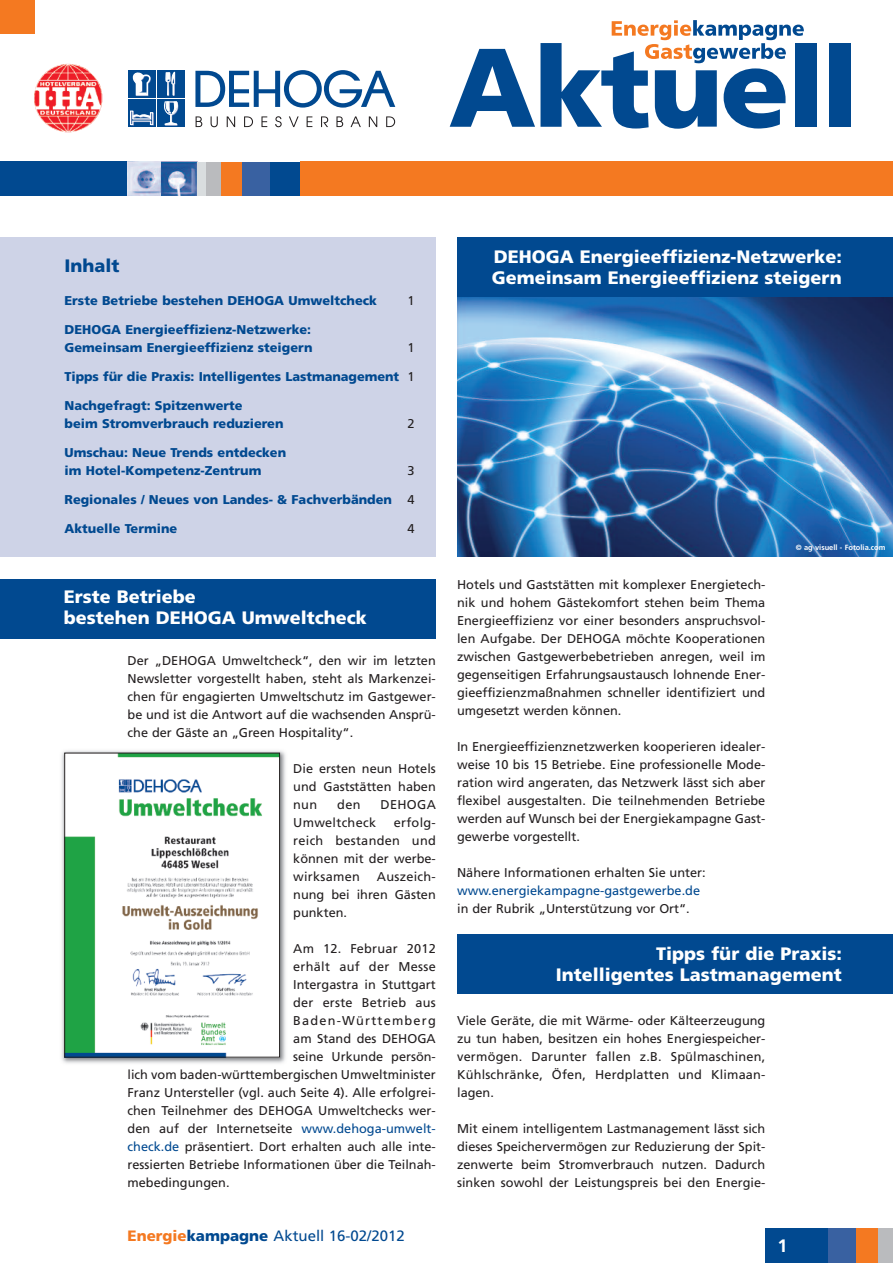
<style>
.page{position:relative;width:893px;height:1263px;background:#fff}
.page>*{position:absolute;margin:0;border:0;box-sizing:border-box;transform-origin:0 0}
.t1{font:900 18px/21px "Frutiger";color:#fff}
.t2{font:900 18px "Frutiger";color:#014990}
.t3{font:700 18px "Frutiger";color:#fff}
.t4{font:15px "Frutiger";color:#014990}
.t5{font:12.75px/18px "Frutiger";color:#231f20;text-align:justify}
.t6{font:900 12.75px/18px "Frutiger";color:#014990}
.t7{font:12.75px "Frutiger";letter-spacing:.02em;color:#231f20}
.t8{font:12.75px "Frutiger";color:#014990}
.t9{font:12.75px "Frutiger";letter-spacing:.095em;color:#231f20}
.t10{font:700 7.5px "Frutiger";color:#fff}
.s1{font-weight:400;color:#231f20}
.s2{color:#014990}
.s3{font-weight:900;color:#f47921}
.s4{font-weight:900}
</style>
<div class="page">
<img style="left:457px;top:297px;width:436px;height:260px">
<div style="left:0;top:162px;width:140px;height:34px;background:#014990"></div>
<div style="left:0;top:237px;width:330px;height:320px;background:#ced3e7"></div>
<div style="left:797px;top:1229px;width:96px;height:34px;background:#014990"></div>
<hr style="left:892px;top:1229px;width:1px;height:34px;background:#d9dddf">
<div style="left:878px;top:1229px;width:14px;height:34px;background:#babbbe"></div>
<div style="left:856px;top:1229px;width:22px;height:34px;background:#f47921"></div>
<div style="left:829px;top:1229px;width:27px;height:34px;background:#3961a1"></div>
<div style="left:765px;top:1229px;width:34px;height:34px;background:#014990"></div>
<svg style="left:450px;top:20px;width:354px;height:109px"></svg>
<div style="left:796px;top:43px;width:21px;height:84px;background:#014990"></div>
<div style="left:829px;top:43px;width:21px;height:84px;background:#014990"></div>
<div style="left:128px;top:71px;width:27px;height:27px;background:#014990"></div>
<div style="left:157px;top:71px;width:28px;height:27px;background:#014990"></div>
<div style="left:128px;top:100px;width:27px;height:27px;background:#014990"></div>
<svg style="left:130px;top:110px;width:24px;height:16px"></svg>
<div style="left:157px;top:100px;width:28px;height:27px;background:#014990"></div>
<svg style="left:164px;top:102px;width:15px;height:23px"></svg>
<svg style="left:131px;top:70px;width:21px;height:26px"></svg>
<svg style="left:165px;top:72px;width:11px;height:24px"></svg>
<svg style="left:195px;top:70px;width:200px;height:38px"></svg>
<svg style="left:196px;top:116px;width:6px;height:11px"></svg>
<svg style="left:211px;top:116px;width:7px;height:11px"></svg>
<svg style="left:227px;top:116px;width:8px;height:11px"></svg>
<svg style="left:244px;top:116px;width:9px;height:11px"></svg>
<svg style="left:261px;top:116px;width:6px;height:11px"></svg>
<svg style="left:275px;top:116px;width:7px;height:11px"></svg>
<svg style="left:289px;top:116px;width:10px;height:11px"></svg>
<svg style="left:307px;top:116px;width:5px;height:11px"></svg>
<svg style="left:321px;top:116px;width:7px;height:11px"></svg>
<svg style="left:336px;top:116px;width:7px;height:11px"></svg>
<svg style="left:350px;top:116px;width:11px;height:11px"></svg>
<svg style="left:369px;top:116px;width:8px;height:11px"></svg>
<svg style="left:386px;top:116px;width:9px;height:11px"></svg>
<img style="left:34px;top:64px;width:68px;height:68px">
<img style="left:128px;top:162px;width:34px;height:34px">
<img style="left:162px;top:162px;width:35px;height:34px">
<div style="left:202px;top:162px;width:99px;height:34px;background:#014990"></div>
<div style="left:197px;top:162px;width:10px;height:34px;background:#d9dddf"></div>
<div style="left:206px;top:162px;width:15px;height:34px;background:#babbbe"></div>
<div style="left:221px;top:162px;width:22px;height:34px;background:#f47921"></div>
<div style="left:242px;top:162px;width:28px;height:34px;background:#3961a1"></div>
<div style="left:0;top:0;width:34px;height:34px;background:#f47921"></div>
<div style="left:300px;top:162px;width:593px;height:34px;background:#f47921"></div>
<div style="left:0;top:579px;width:436px;height:60px;background:#014990"></div>
<div style="left:43px;top:237px;width:393px;height:320px;background:#ced3e7"></div>
<div style="left:457px;top:237px;width:436px;height:60px;background:#014990"></div>
<div style="left:457px;top:934px;width:436px;height:59px;background:#014990"></div>
<img style="left:61px;top:750px;width:225px;height:314px">
<img style="left:66px;top:755px;width:212px;height:300px">
<div style="left:64px;top:753px;width:216px;height:304px;border:1px solid #231f20"></div>
<h1 class="t2" style="left:65px;top:258px;width:57px">Inhalt</h1>
<p class="t6" style="left:65px;top:293px;width:314px">Erste Betriebe bestehen DEHOGA Umweltcheck</p>
<p class="t5" style="left:407px;top:293px;width:9px">1</p>
<p class="t6" style="left:65px;top:322px;width:250px">DEHOGA Energieeffizienz-Netzwerke:<br>Gemeinsam Energieeffizienz steigern</p>
<p class="t5" style="left:407px;top:340px;width:9px">1</p>
<p class="t6" style="left:65px;top:369px;width:352px">Tipps für die Praxis: Intelligentes Lastmanagement <span class="s1">1</span></p>
<p class="t6" style="left:65px;top:398px;width:221px">Nachgefragt: Spitzenwerte<br>beim Stromverbrauch reduzieren</p>
<p class="t5" style="left:407px;top:416px;width:9px">2</p>
<p class="t6" style="left:65px;top:445px;width:223px">Umschau: Neue Trends entdecken im Hotel-Kompetenz-Zentrum</p>
<p class="t5" style="left:407px;top:463px;width:9px">3</p>
<p class="t6" style="left:65px;top:491px;width:352px">Regionales / Neues von Landes- &amp; Fachverbänden <span class="s1">4</span></p>
<p class="t6" style="left:65px;top:520px;width:114px">Aktuelle Termine</p>
<p class="t5" style="left:407px;top:520px;width:9px">4</p>
<h1 class="t1" style="left:64px;top:588px;width:305px">Erste Betriebe<br>bestehen DEHOGA Umweltcheck</h1>
<p class="t5" style="left:128px;top:653px;width:310px">Der „DEHOGA Umweltcheck“, den wir im letzten Newsletter vorgestellt haben, steht als Markenzei&shy;chen für engagierten Umweltschutz im Gastgewer&shy;be und ist die Antwort auf die wachsenden Ansprü&shy;che der Gäste an „Green Hospitality“.</p>
<p class="t5" style="left:293px;top:761px;width:144px">Die ersten neun Hotels und Gaststätten haben nun</p>
<p class="t5" style="left:337px;top:797px;width:25px">den</p>
<p class="t5" style="left:381px;top:797px;width:57px">DEHOGA</p>
<p class="t7" style="left:293px;top:817px;width:84px">Umweltcheck</p>
<p class="t5" style="left:293px;top:815px;width:144px;text-indent:101px">erfolg&shy;reich bestanden und können mit der werbe&shy;wirksamen</p>
<p class="t5" style="left:293px;top:869px;width:144px;text-indent:84px">Auszeich&shy;nung bei ihren Gästen punkten.</p>
<p class="t7" style="left:293px;top:943px;width:144px">Am 12. Februar 2012</p>
<p class="t7" style="left:293px;top:961px;width:144px">erhält auf der Messe</p>
<p class="t5" style="left:293px;top:977px;width:144px">Intergastra in Stuttgart</p>
<p class="t7" style="left:293px;top:997px;width:144px">der erste Betrieb aus</p>
<p class="t9" style="left:293px;top:1015px;width:144px">Baden-Württemberg</p>
<p class="t5" style="left:293px;top:1031px;width:144px">am Stand des DEHOGA</p>
<p class="t5" style="left:293px;top:1049px;width:144px">seine Urkunde persön-</p>
<p class="t5" style="left:128px;top:1067px;width:310px">lich vom baden-württembergischen Umweltminister</p>
<p class="t5" style="left:128px;top:1085px;width:310px">Franz Untersteller (vgl. auch Seite 4). Alle erfolgrei-</p>
<p class="t5" style="left:128px;top:1103px;width:310px">chen Teilnehmer des DEHOGA Umweltchecks wer-</p>
<p class="t5" style="left:128px;top:1121px;width:310px">den auf der Internetseite <span class="s2">www.dehoga-umwelt-</span></p>
<p class="t5" style="left:128px;top:1139px;width:310px"><span class="s2">check.de</span> präsentiert. Dort erhalten auch alle inte-</p>
<p class="t5" style="left:128px;top:1157px;width:310px">ressierten Betriebe Informationen über die Teilnah-</p>
<p class="t5" style="left:128px;top:1175px;width:103px">mebedingungen.</p>
<p class="t4" style="left:128px;top:1229px;width:279px"><span class="s3">Energie</span><span class="s4">kampagne</span> Aktuell 16-02/2012</p>
<h1 class="t1" style="left:492px;top:247px;width:352px">DEHOGA Energieeffizienz-Netzwerke:<br>Gemeinsam Energieeffizienz steigern</h1>
<p class="t5" style="left:457px;top:576px;width:310px">Hotels und Gaststätten mit komplexer Energietech&shy;nik und hohem Gästekomfort stehen beim Thema Energieeffizienz vor einer besonders anspruchsvol&shy;len Aufgabe. Der DEHOGA möchte Kooperationen zwischen Gastgewerbebetrieben anregen, weil im gegenseitigen Erfahrungsaustausch lohnende Ener&shy;gieeffizienzmaßnahmen schneller identifiziert und umgesetzt werden können.</p>
<p class="t5" style="left:457px;top:738px;width:310px">In Energieeffizienznetzwerken kooperieren idealer&shy;weise 10 bis 15 Betriebe. Eine professionelle Mode&shy;ration wird angeraten, das Netzwerk lässt sich aber flexibel ausgestalten. Die teilnehmenden Betriebe werden auf Wunsch bei der Energiekampagne Gast&shy;gewerbe vorgestellt.</p>
<p class="t5" style="left:457px;top:864px;width:250px">Nähere Informationen erhalten Sie unter:</p>
<p class="t8" style="left:457px;top:885px;width:244px">www.energiekampagne-gastgewerbe.de</p>
<p class="t5" style="left:457px;top:900px;width:234px">in der Rubrik „Unterstützung vor Ort“.</p>
<p class="t10" style="left:796px;top:544px;width:91px">© ag visuell - Fotolia.com</p>
<h1 class="t1" style="left:556px;top:944px;width:288px;text-align:right">Tipps für die Praxis:<br>Intelligentes Lastmanagement</h1>
<p class="t5" style="left:457px;top:1013px;width:310px">Viele Geräte, die mit Wärme- oder Kälteerzeugung zu tun haben, besitzen ein hohes Energiespeicher&shy;vermögen. Darunter fallen z.B. Spülmaschinen, Kühlschränke, Öfen, Herdplatten und Klimaan&shy;lagen.</p>
<p class="t5" style="left:457px;top:1121px;width:310px">Mit einem intelligentem Lastmanagement lässt sich dieses Speichervermögen zur Reduzierung der Spit&shy;zenwerte beim Stromverbrauch nutzen. Dadurch sinken sowohl der Leistungspreis bei den Energie-</p>
<h1 class="t3" style="left:777px;top:1238px;width:12px">1</h1>
</div>
